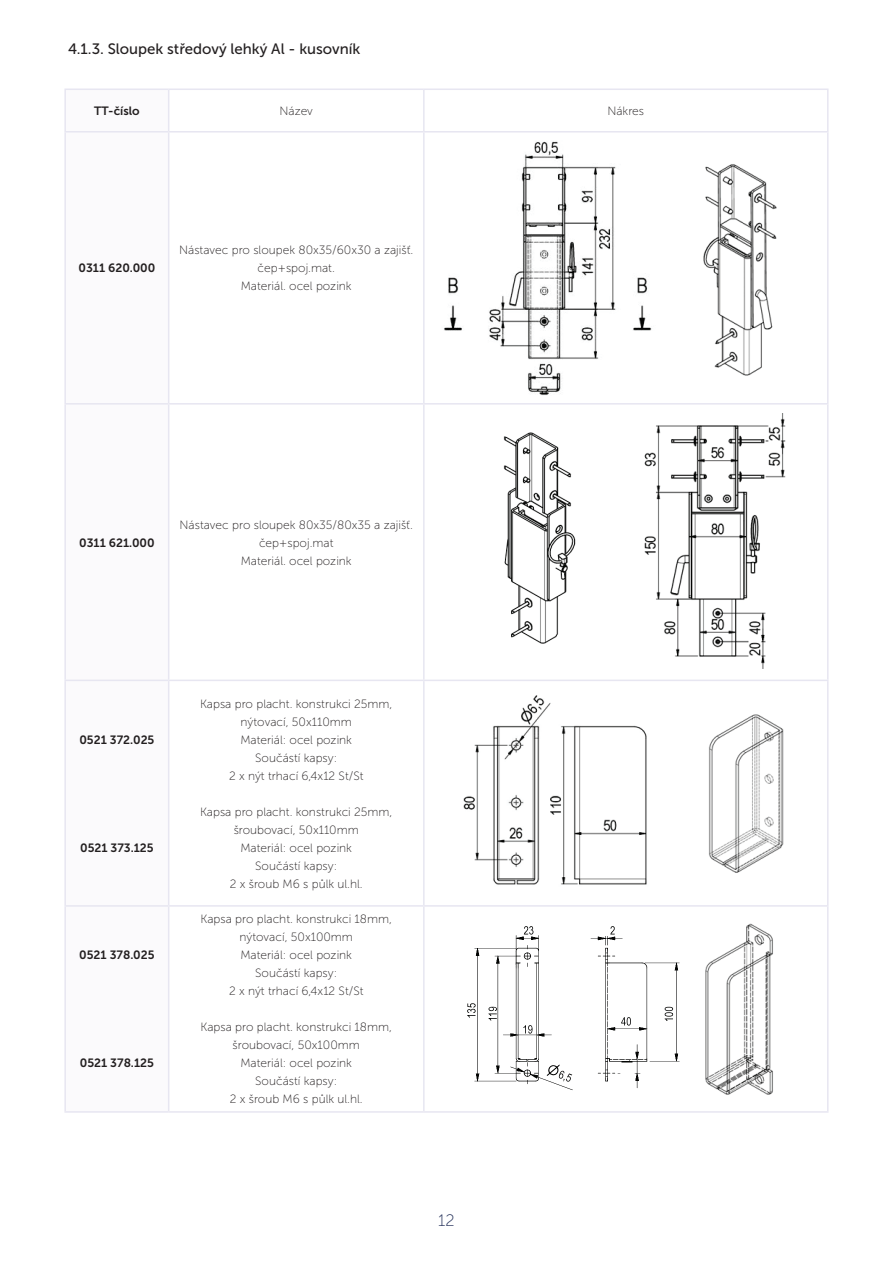
<style>
.page{position:relative;width:893px;height:1263px;background:#fff}
.page>*{position:absolute;margin:0;border:0;box-sizing:border-box;transform-origin:0 0}
.t1{font:16.5px "Museo Sans 100";color:#1f2c56}
.obsah_1_1_1_-_podnadpis_tucne{font:15px "Museo Sans 500";color:#231f20}
.tabulky_normalni{font:12px "Museo Sans 100";color:#231f20}
.tabulky_tucne{font:12px "Museo Sans 700";color:#231f20}
</style>
<div class="page">
<hr style="left:168px;top:90px;width:1px;height:41px;background:#e7e6f1">
<hr style="left:423px;top:90px;width:2px;height:41px;background:#e7e6f1">
<hr style="left:64px;top:131px;width:105px;height:2px;background:#e7e6f1">
<hr style="left:169px;top:131px;width:255px;height:2px;background:#e7e6f1">
<hr style="left:168px;top:133px;width:1px;height:270px;background:#e7e6f1">
<hr style="left:424px;top:131px;width:404px;height:2px;background:#e7e6f1">
<hr style="left:423px;top:133px;width:2px;height:270px;background:#e7e6f1">
<hr style="left:64px;top:403px;width:105px;height:2px;background:#e7e6f1">
<hr style="left:169px;top:403px;width:255px;height:2px;background:#e7e6f1">
<hr style="left:168px;top:405px;width:1px;height:275px;background:#e7e6f1">
<hr style="left:424px;top:403px;width:404px;height:2px;background:#e7e6f1">
<hr style="left:423px;top:405px;width:2px;height:275px;background:#e7e6f1">
<hr style="left:64px;top:680px;width:105px;height:1px;background:#e7e6f1">
<hr style="left:169px;top:680px;width:255px;height:1px;background:#e7e6f1">
<hr style="left:168px;top:681px;width:1px;height:224px;background:#e7e6f1">
<hr style="left:424px;top:680px;width:404px;height:1px;background:#e7e6f1">
<hr style="left:423px;top:681px;width:2px;height:224px;background:#e7e6f1">
<hr style="left:64px;top:905px;width:105px;height:2px;background:#e7e6f1">
<hr style="left:169px;top:905px;width:255px;height:2px;background:#e7e6f1">
<hr style="left:168px;top:907px;width:1px;height:204px;background:#e7e6f1">
<hr style="left:424px;top:905px;width:404px;height:2px;background:#e7e6f1">
<hr style="left:423px;top:907px;width:2px;height:204px;background:#e7e6f1">
<hr style="left:64px;top:88px;width:105px;height:2px;background:#e7e6f1">
<hr style="left:64px;top:90px;width:2px;height:41px;background:#e7e6f1">
<hr style="left:169px;top:88px;width:255px;height:2px;background:#e7e6f1">
<hr style="left:424px;top:88px;width:404px;height:2px;background:#e7e6f1">
<hr style="left:827px;top:90px;width:1px;height:41px;background:#e7e6f1">
<hr style="left:64px;top:133px;width:2px;height:270px;background:#e7e6f1">
<hr style="left:827px;top:133px;width:1px;height:270px;background:#e7e6f1">
<hr style="left:64px;top:405px;width:2px;height:275px;background:#e7e6f1">
<hr style="left:827px;top:405px;width:1px;height:275px;background:#e7e6f1">
<hr style="left:64px;top:681px;width:2px;height:224px;background:#e7e6f1">
<hr style="left:827px;top:681px;width:1px;height:224px;background:#e7e6f1">
<hr style="left:64px;top:907px;width:2px;height:204px;background:#e7e6f1">
<hr style="left:827px;top:907px;width:1px;height:204px;background:#e7e6f1">
<hr style="left:64px;top:1111px;width:105px;height:2px;background:#e7e6f1">
<hr style="left:169px;top:1111px;width:255px;height:2px;background:#e7e6f1">
<hr style="left:424px;top:1111px;width:404px;height:2px;background:#e7e6f1">
<img style="left:444px;top:141px;width:208px;height:254px">
<img style="left:703px;top:164px;width:74px;height:212px">
<img style="left:503px;top:432px;width:73px;height:212px">
<img style="left:644px;top:414px;width:142px;height:255px">
<img style="left:463px;top:695px;width:184px;height:190px">
<img style="left:709px;top:714px;width:75px;height:159px">
<img style="left:467px;top:926px;width:213px;height:164px">
<img style="left:705px;top:923px;width:68px;height:171px">
<p class="obsah_1_1_1_-_podnadpis_tucne" style="left:68px;top:40px;width:294px">4.1.3. Sloupek středový lehký Al - kusovník</p>
<p class="tabulky_tucne" style="left:94px;top:104px;width:47px">TT-číslo</p>
<p class="tabulky_normalni" style="left:280px;top:105px;width:35px">Název</p>
<p class="tabulky_normalni" style="left:607px;top:105px;width:38px">Nákres</p>
<p class="tabulky_tucne" style="left:79px;top:261px;width:78px">0311 620.000</p>
<p class="tabulky_normalni" style="left:179px;top:244px;width:236px">Nástavec pro sloupek 80x35/60x30 a zajišť.</p>
<p class="tabulky_normalni" style="left:258px;top:262px;width:79px">čep+spoj.mat.</p>
<p class="tabulky_normalni" style="left:241px;top:280px;width:112px">Materiál. ocel pozink</p>
<p class="tabulky_tucne" style="left:79px;top:536px;width:77px">0311 621.000</p>
<p class="tabulky_normalni" style="left:180px;top:518px;width:235px">Nástavec pro sloupek 80x35/80x35 a zajišť.</p>
<p class="tabulky_normalni" style="left:259px;top:536px;width:76px">čep+spoj.mat</p>
<p class="tabulky_normalni" style="left:241px;top:554px;width:112px">Materiál. ocel pozink</p>
<p class="tabulky_tucne" style="left:79px;top:733px;width:77px">0521 372.025</p>
<p class="tabulky_tucne" style="left:80px;top:841px;width:75px">0521 373.125</p>
<p class="tabulky_tucne" style="left:79px;top:948px;width:77px">0521 378.025</p>
<p class="tabulky_tucne" style="left:80px;top:1056px;width:76px">0521 378.125</p>
<p class="tabulky_normalni" style="left:200px;top:697px;width:194px">Kapsa pro placht. konstrukci 25mm,</p>
<p class="tabulky_normalni" style="left:241px;top:715px;width:113px">nýtovací, 50x110mm</p>
<p class="tabulky_normalni" style="left:240px;top:733px;width:113px">Materiál: ocel pozink</p>
<p class="tabulky_normalni" style="left:255px;top:751px;width:83px">Součástí kapsy:</p>
<p class="tabulky_normalni" style="left:229px;top:769px;width:136px">2 x nýt trhací 6,4x12 St/St</p>
<p class="tabulky_normalni" style="left:200px;top:805px;width:194px">Kapsa pro placht. konstrukci 25mm,</p>
<p class="tabulky_normalni" style="left:234px;top:823px;width:127px">šroubovací, 50x110mm</p>
<p class="tabulky_normalni" style="left:240px;top:841px;width:113px">Materiál: ocel pozink</p>
<p class="tabulky_normalni" style="left:255px;top:859px;width:83px">Součástí kapsy:</p>
<p class="tabulky_normalni" style="left:230px;top:877px;width:135px">2 x šroub M6 s půlk ul.hl.</p>
<p class="tabulky_normalni" style="left:200px;top:913px;width:193px">Kapsa pro placht. konstrukci 18mm,</p>
<p class="tabulky_normalni" style="left:240px;top:931px;width:115px">nýtovací, 50x100mm</p>
<p class="tabulky_normalni" style="left:240px;top:949px;width:113px">Materiál: ocel pozink</p>
<p class="tabulky_normalni" style="left:255px;top:967px;width:83px">Součástí kapsy:</p>
<p class="tabulky_normalni" style="left:229px;top:985px;width:136px">2 x nýt trhací 6,4x12 St/St</p>
<p class="tabulky_normalni" style="left:200px;top:1021px;width:193px">Kapsa pro placht. konstrukci 18mm,</p>
<p class="tabulky_normalni" style="left:233px;top:1039px;width:129px">šroubovací, 50x100mm</p>
<p class="tabulky_normalni" style="left:240px;top:1057px;width:113px">Materiál: ocel pozink</p>
<p class="tabulky_normalni" style="left:255px;top:1075px;width:83px">Součástí kapsy:</p>
<p class="tabulky_normalni" style="left:230px;top:1093px;width:135px">2 x šroub M6 s půlk ul.hl.</p>
<h1 class="t1" style="left:438px;top:1212px;width:18px">12</h1>
</div>
